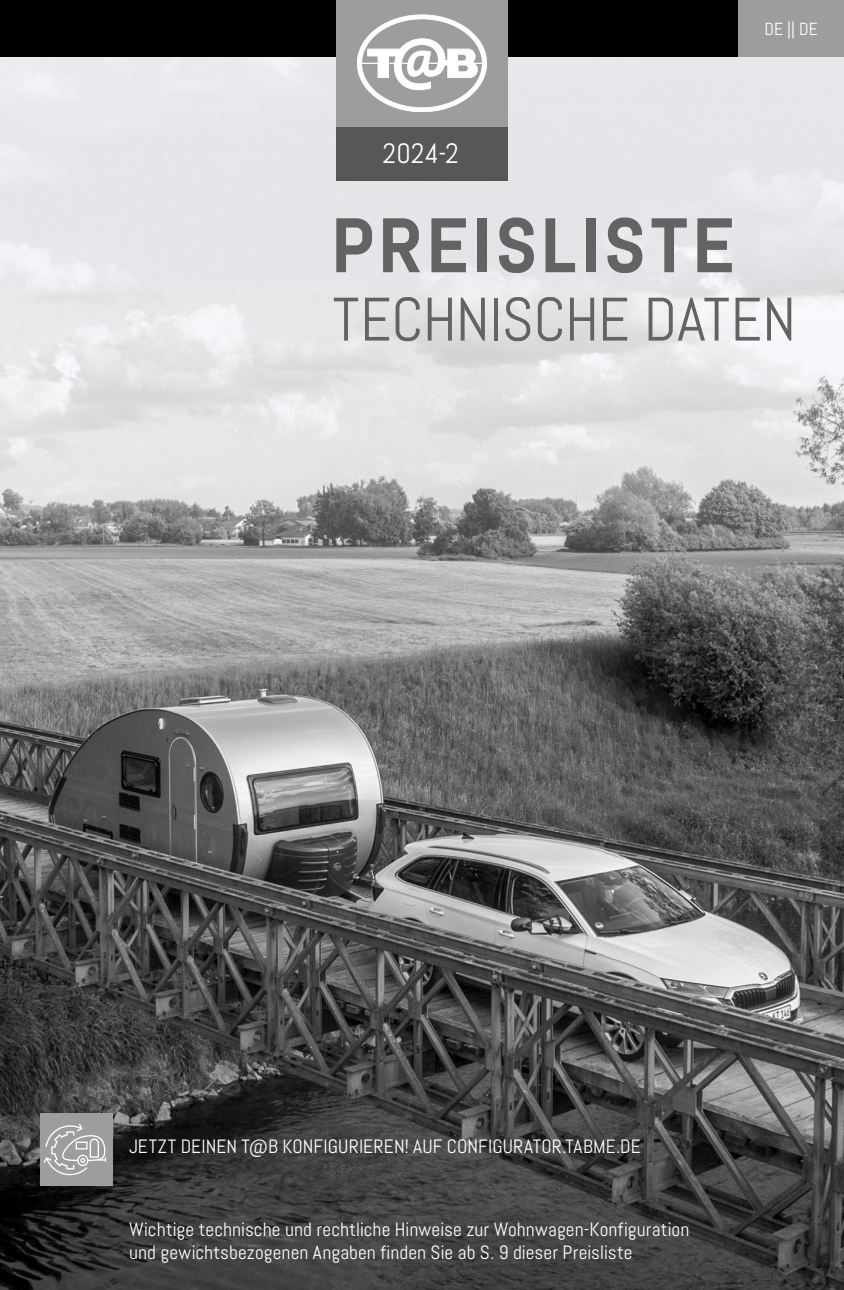
<style>
.page{position:relative;width:844px;height:1290px;background:#fff}
.page>*{position:absolute;margin:0;border:0;box-sizing:border-box;transform-origin:0 0}
.t1{font:700 77px "Abel Pro";letter-spacing:.03em;color:#646363}
.t2{font:61.25px "Abel Pro";letter-spacing:-.01em;color:#646363}
.t3{font:28px "Abel Pro";letter-spacing:.005em;color:#fff}
.t4{font:19.25px/23.1px "Abel Pro";letter-spacing:.005em;color:#fff}
.t5{font:17.5px "Abel Pro";color:#fff}
</style>
<div class="page">
<img style="left:0;top:57px;width:602px;height:545px">
<img style="left:602px;top:57px;width:241px;height:1233px">
<img style="left:0;top:602px;width:603px;height:688px">
<div style="left:40px;top:1113px;width:72px;height:73px;background:#9d9d9c"></div>
<svg style="left:44px;top:1123px;width:62px;height:52px"></svg>
<div style="left:0;top:0;width:843px;height:57px;background:#000"></div>
<div style="left:336px;top:0;width:171px;height:181px;background:#9d9d9c"></div>
<div style="left:336px;top:127px;width:171px;height:54px;background:#575756"></div>
<svg style="left:357px;top:15px;width:129px;height:97px"></svg>
<hr style="left:359px;top:63px;width:54px;height:1px;background:#fff">
<hr style="left:426px;top:63px;width:59px;height:1px;background:#fff">
<div style="left:738px;top:0;width:105px;height:57px;background:#9d9d9c"></div>
<p class="t5" style="left:764px;top:19px;width:55px">DE || DE</p>
<h3 class="t3" style="left:382px;top:136px;width:78px">2024-2</h3>
<h3 class="t3" style="left:424px;top:136px;width:36px">31</h3>
<h1 class="t1" style="left:330px;top:192px;width:406px">PREISLISTE</h1>
<h2 class="t2" style="left:332px;top:281px;width:465px">TECHNISCHE DATEN</h2>
<p class="t4" style="left:129px;top:1135px;width:513px">JETZT DEINEN T@B KONFIGURIEREN! AUF CONFIGURATOR.TABME.DE</p>
<p class="t4" style="left:129px;top:1217px;width:561px">Wichtige technische und rechtliche Hinweise zur Wohnwagen-Konfiguration und gewichtsbezogenen Angaben finden Sie ab S. 9 dieser Preisliste</p>
</div>
